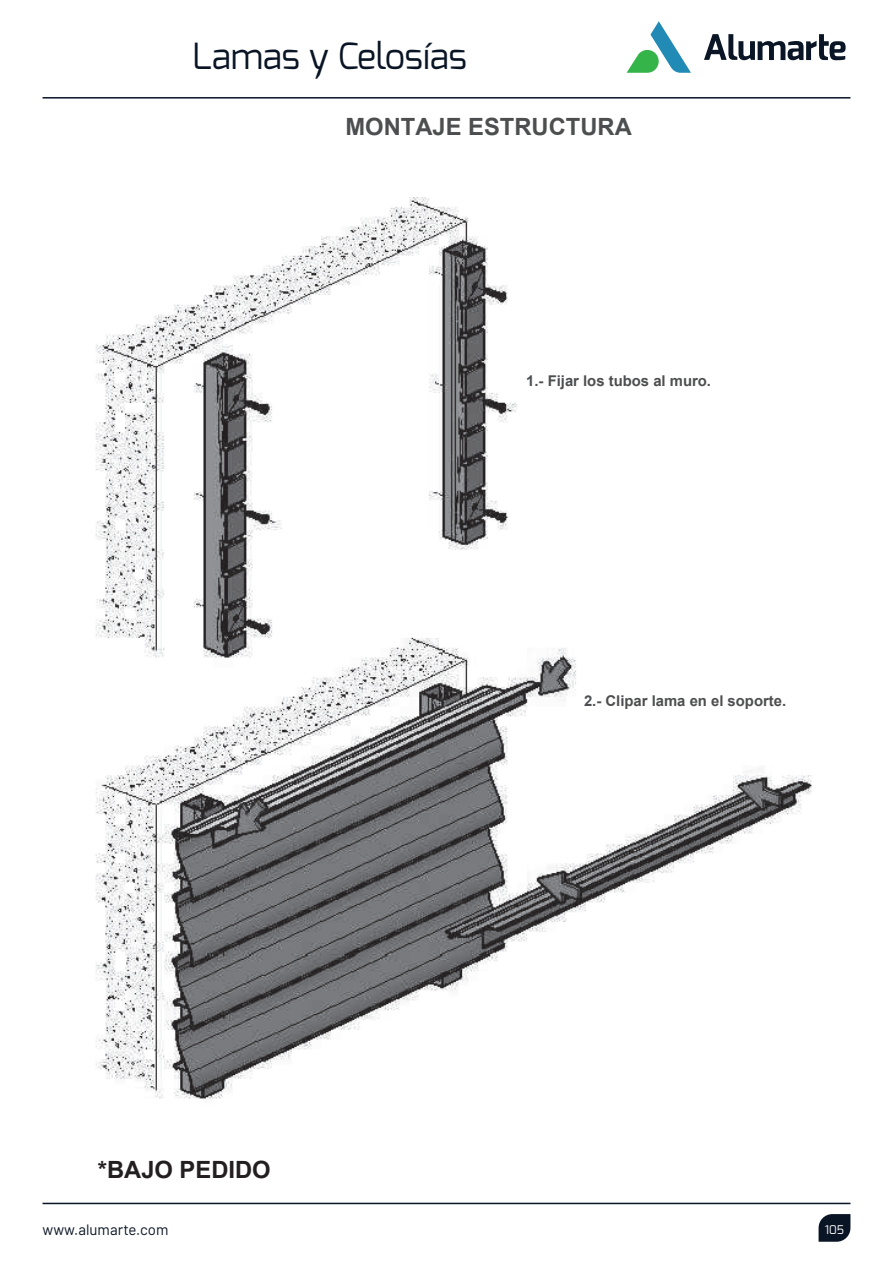
<style>
.page{position:relative;width:893px;height:1263px;background:#fff}
.page>*{position:absolute;margin:0;border:0;box-sizing:border-box;transform-origin:0 0}
.t1{font:36px "Exo";color:#091424}
.t2{font:700 23.7px "Arial";color:#4d4e4f}
.t3{font:700 23.7px "Arial";color:#231f20}
.t4{font:15px "Barlow";color:#091424}
.t5{font:700 14.85px "Arial";color:#4d4e4f}
.t6{font:12px "Exo";color:#fff}
</style>
<div class="page">
<img style="left:95px;top:198px;width:717px;height:901px">
<svg style="left:819px;top:1214px;width:31px;height:28px"></svg>
<hr style="left:43px;top:97px;width:807px;height:2px;background:#091424">
<hr style="left:43px;top:1203px;width:807px;height:1px;background:#091424">
<svg style="left:704px;top:34px;width:142px;height:26px"></svg>
<svg style="left:627px;top:21px;width:64px;height:52px"></svg>
<h1 class="t1" style="left:192px;top:33px;width:276px">Lamas y Celosías</h1>
<h2 class="t2" style="left:345px;top:110px;width:288px">MONTAJE ESTRUCTURA</h2>
<p class="t5" style="left:526px;top:371px;width:186px">1.- Fijar los tubos al muro.</p>
<h2 class="t3" style="left:98px;top:1153px;width:174px">*BAJO PEDIDO</h2>
<p class="t5" style="left:584px;top:690px;width:204px">2.- Clipar lama en el soporte.</p>
<p class="t4" style="left:43px;top:1219px;width:127px">www.alumarte.com</p>
<p class="t6" style="left:825px;top:1221px;width:21px">105</p>
</div>
